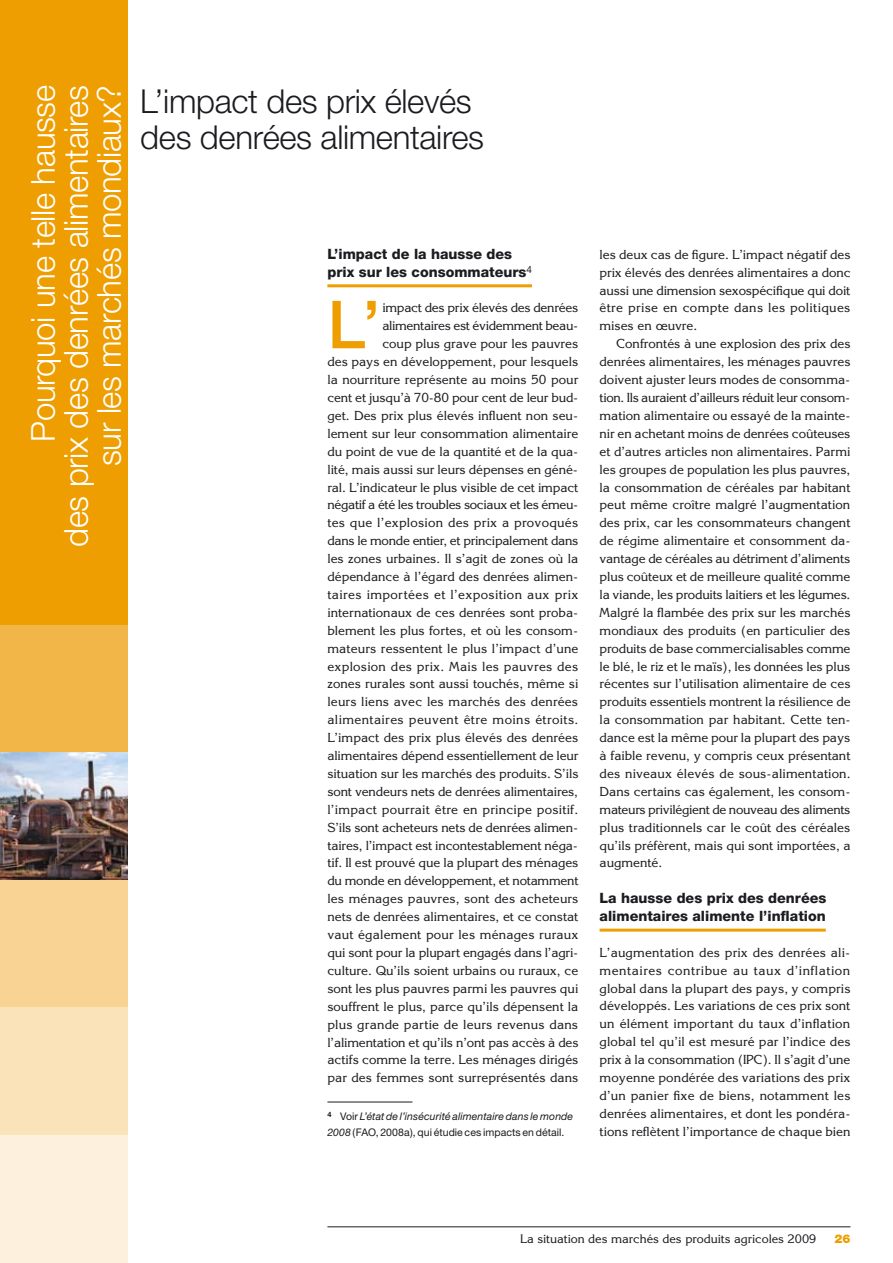
<style>
.page{position:relative;width:893px;height:1263px;background:#fff}
.page>*{position:absolute;margin:0;border:0;box-sizing:border-box;transform-origin:0 0}
.t1{font:500 66.3px "Helvetica Neue";color:#ee9e00}
.t2{font:300 33px/33px "Helvetica Neue";letter-spacing:-.01em;color:#fff;text-align:right}
.t3{font:300 33px/36px "Helvetica Neue";letter-spacing:-.01em;color:#1b1c20}
.t4{font:800 14.25px/17.9px "Helvetica Neue";color:#1b1c20}
.t5{font:12.75px/17.9px "Korinna";color:#1b1c20;text-align:justify}
.t6{font:12px "Korinna";color:#1b1c20}
.t7{font:900 12px "Helvetica Neue";color:#ee9e00}
.t8{font:italic 10.5px/15.8px "Helvetica Neue";letter-spacing:.005em;color:#1b1c20}
.s1{font-style:normal}
</style>
<div class="page">
<div style="left:0;top:0;width:128px;height:1263px;background:#ee9e00"></div>
<div style="left:0;top:625px;width:128px;height:140px;background:#f2b548"></div>
<hr style="left:327px;top:1226px;width:523px;height:1px;background:#1b1c20">
<img style="left:0;top:753px;width:128px;height:127px">
<div style="left:0;top:880px;width:128px;height:140px;background:#f8d393"></div>
<div style="left:0;top:1008px;width:128px;height:140px;background:#fae2b9"></div>
<div style="left:0;top:1135px;width:128px;height:128px;background:#fdf1de"></div>
<hr style="left:327px;top:284px;width:205px;height:3px;background:#ee9e00">
<hr style="left:600px;top:929px;width:226px;height:3px;background:#ee9e00">
<hr style="left:327px;top:1102px;width:85px;height:1px;background:#1b1c20">
<h2 class="t2" style="left:26px;top:547px;width:464px;rotate:-90deg">Pourquoi une telle hausse<br>des prix des denrées alimentaires sur les marchés mondiaux?</h2>
<h2 class="t3" style="left:140px;top:83px;width:345px">L’impact des prix élevés des denrées alimentaires</h2>
<p class="t4" style="left:327px;top:245px;width:206px">L’impact de la hausse des prix sur les consommateurs<sup>4</sup></p>
<h1 class="t1" style="left:327px;top:285px;width:55px">L’</h1>
<p class="t5" style="left:327px;top:299px;width:253px;text-align:right">impact des prix élevés des denrées alimentaires est évidemment beau-<br>coup plus grave pour les pauvres<br>des pays en développement, pour lesquels la nourriture représente au moins 50 pour cent et jusqu’à 70-80 pour cent de leur bud&shy;get. Des prix plus élevés influent non seu&shy;lement sur leur consommation alimentaire du point de vue de la quantité et de la qua&shy;lité, mais aussi sur leurs dépenses en géné&shy;ral. L’indicateur le plus visible de cet impact négatif a été les troubles sociaux et les émeu&shy;tes que l’explosion des prix a provoqués dans le monde entier, et principalement dans les zones urbaines. Il s’agit de zones où la dépendance à l’égard des denrées alimen&shy;taires importées et l’exposition aux prix internationaux de ces denrées sont proba&shy;blement les plus fortes, et où les consom&shy;mateurs ressentent le plus l’impact d’une explosion des prix. Mais les pauvres des zones rurales sont aussi touchés, même si leurs liens avec les marchés des denrées alimentaires peuvent être moins étroits.<br>L’impact des prix plus élevés des denrées alimentaires dépend essentiellement de leur situation sur les marchés des produits. S’ils sont vendeurs nets de denrées alimentaires, l’impact pourrait être en principe positif.<br>S’ils sont acheteurs nets de denrées alimen&shy;taires, l’impact est incontestablement néga&shy;tif. Il est prouvé que la plupart des ménages du monde en développement, et notamment les ménages pauvres, sont des acheteurs nets de denrées alimentaires, et ce constat vaut également pour les ménages ruraux qui sont pour la plupart engagés dans l’agri&shy;culture. Qu’ils soient urbains ou ruraux, ce sont les plus pauvres parmi les pauvres qui souffrent le plus, parce qu’ils dépensent la plus grande partie de leurs revenus dans l’alimentation et qu’ils n’ont pas accès à des actifs comme la terre. Les ménages dirigés par des femmes sont surreprésentés dans</p>
<p class="t8" style="left:327px;top:1108px;width:247px"><sup>4</sup> <span class="s1">Voir</span> L’état de l’insécurité alimentaire dans le monde<br>2008 <span class="s1">(FAO, 2008a), qui étudie ces impacts en détail.</span></p>
<p class="t5" style="left:600px;top:245px;width:253px">les deux cas de figure. L’impact négatif des prix élevés des denrées alimentaires a donc aussi une dimension sexospécifique qui doit être prise en compte dans les politiques mises en œuvre.</p>
<p class="t5" style="left:600px;top:335px;width:253px;text-indent:16px">Confrontés à une explosion des prix des denrées alimentaires, les ménages pauvres doivent ajuster leurs modes de consomma&shy;tion. Ils auraient d’ailleurs réduit leur consom&shy;mation alimentaire ou essayé de la mainte&shy;nir en achetant moins de denrées coûteuses et d’autres articles non alimentaires. Parmi les groupes de population les plus pauvres, la consommation de céréales par habitant peut même croître malgré l’augmentation des prix, car les consommateurs changent de régime alimentaire et consomment da&shy;vantage de céréales au détriment d’aliments plus coûteux et de meilleure qualité comme la viande, les produits laitiers et les légumes.<br>Malgré la flambée des prix sur les marchés mondiaux des produits (en particulier des produits de base commercialisables comme le blé, le riz et le maïs), les données les plus récentes sur l’utilisation alimentaire de ces produits essentiels montrent la résilience de la consommation par habitant. Cette ten&shy;dance est la même pour la plupart des pays à faible revenu, y compris ceux présentant des niveaux élevés de sous-alimentation.<br>Dans certains cas également, les consom&shy;mateurs privilégient de nouveau des aliments plus traditionnels car le coût des céréales qu’ils préfèrent, mais qui sont importées, a augmenté.</p>
<p class="t4" style="left:600px;top:889px;width:228px">La hausse des prix des denrées alimentaires alimente l’inflation</p>
<p class="t5" style="left:600px;top:943px;width:253px">L’augmentation des prix des denrées ali&shy;mentaires contribue au taux d’inflation global dans la plupart des pays, y compris développés. Les variations de ces prix sont un élément important du taux d’inflation global tel qu’il est mesuré par l’indice des prix à la consommation (IPC). Il s’agit d’une moyenne pondérée des variations des prix d’un panier fixe de biens, notamment les denrées alimentaires, et dont les pondéra&shy;tions reflètent l’importance de chaque bien</p>
<p class="t6" style="left:520px;top:1231px;width:298px">La situation des marchés des produits agricoles 2009</p>
<p class="t7" style="left:834px;top:1232px;width:18px">26</p>
</div>
